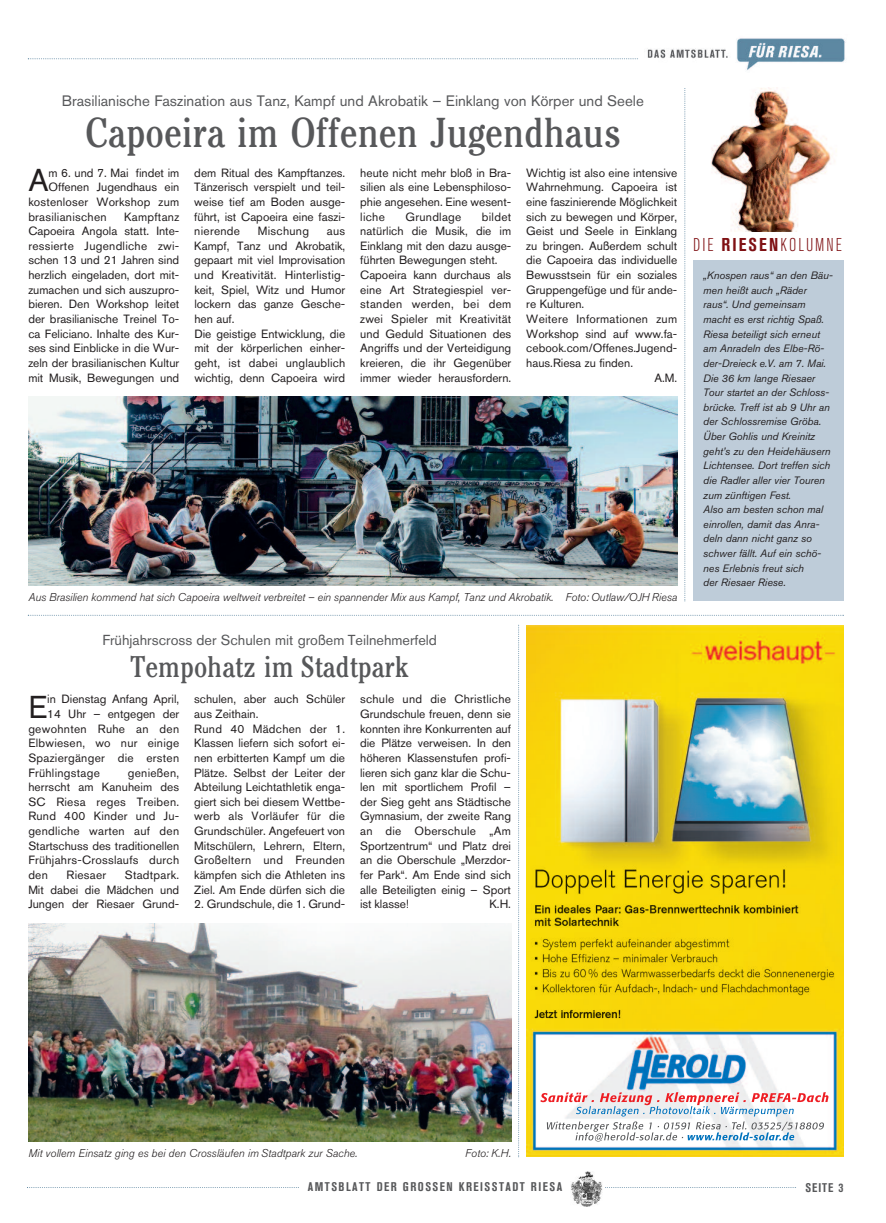
<style>
.page{position:relative;width:886px;height:1223px;background:#fff}
.page>*{position:absolute;margin:0;border:0;box-sizing:border-box;transform-origin:0 0}
.t1{font:43.75px "Cheltenham EFOP Book Con";color:#57585a}
.t2{font:31.38px "Akzidenz Grotesk Std";color:#231f20}
.t3{font:31.25px "Cheltenham EFOP Book Con";color:#57585a}
.t4{font:300 condensed 18.5px "Akzidenz Grotesk Std";letter-spacing:.105em;color:#7f1013}
.t5{font:15px "Akzidenz Grotesk Std";color:#57585a}
.t6{font:14.38px "Akzidenz Grotesk Std";color:#57585a}
.t7{font:700 condensed 12.5px "Akzidenz Grotesk Std";letter-spacing:.12em;color:#57585a}
.t8{font:11.88px/14.6px "Akzidenz Grotesk Std";color:#231f20;text-align:justify}
.t9{font:11.88px "Akzidenz Grotesk Std";letter-spacing:.025em;color:#231f20}
.t10{font:italic 300 11.25px "Akzidenz Grotesk Std";letter-spacing:-.005em;color:#231f20}
.t11{font:italic 10.62px/14.6px "Akzidenz Grotesk Std";letter-spacing:-.005em;color:#231f20}
.s1{font-weight:700}
</style>
<div class="page">
<svg style="left:27px;top:1187px;width:272px;height:1px"></svg>
<svg style="left:605px;top:1187px;width:191px;height:1px"></svg>
<img style="left:571px;top:1171px;width:32px;height:35px">
<svg style="left:28px;top:58px;width:610px;height:1px"></svg>
<img style="left:647px;top:38px;width:199px;height:32px">
<img style="left:711px;top:87px;width:126px;height:145px">
<div style="left:693px;top:260px;width:150px;height:341px;background:#beccd9"></div>
<img style="left:527px;top:625px;width:316px;height:531px">
<img style="left:540px;top:1092px;width:76px;height:10px">
<img style="left:777px;top:1092px;width:51px;height:10px">
<img style="left:576px;top:1106px;width:44px;height:8px">
<img style="left:748px;top:1108px;width:45px;height:8px">
<img style="left:547px;top:1121px;width:42px;height:8px">
<img style="left:725px;top:1121px;width:56px;height:8px">
<img style="left:575px;top:1132px;width:40px;height:9px">
<img style="left:743px;top:1132px;width:51px;height:8px">
<img style="left:28px;top:923px;width:483px;height:218px">
<img style="left:28px;top:396px;width:649px;height:190px">
<svg style="left:684px;top:88px;width:1px;height:513px"></svg>
<svg style="left:28px;top:615px;width:816px;height:1px"></svg>
<svg style="left:518px;top:625px;width:1px;height:532px"></svg>
<p class="t5" style="left:62px;top:92px;width:583px">Brasilianische Faszination aus Tanz, Kampf und Akrobatik – Einklang von Körper und Seele</p>
<h1 class="t1" style="left:85px;top:118px;width:537px">Capoeira im Offenen Jugendhaus</h1>
<h2 class="t2" style="left:28px;top:162px;width:22px">A</h2>
<p class="t8" style="left:49px;top:165px;width:132px">m 6. und 7. Mai findet im</p>
<p class="t8" style="left:49px;top:180px;width:132px">Offenen Jugendhaus ein</p>
<p class="t8" style="left:28px;top:194px;width:152px">kostenloser Workshop zum</p>
<p class="t9" style="left:28px;top:209px;width:80px">brasilianischen</p>
<p class="t8" style="left:28px;top:209px;width:152px;text-indent:96px">Kampftanz Capoeira Angola statt. Inte&shy;ressierte Jugendliche zwi&shy;schen 13 und 21 Jahren sind herzlich eingeladen, dort mit&shy;zumachen und sich auszupro&shy;bieren. Den Workshop leitet der brasilianische Treinel To&shy;ca Feliciano. Inhalte des Kur&shy;ses sind Einblicke in die Wur&shy;zeln der brasilianischen Kultur mit Musik, Bewegungen und</p>
<p class="t8" style="left:194px;top:165px;width:152px">dem Ritual des Kampftanzes.<br>Tänzerisch verspielt und teil&shy;weise tief am Boden ausge&shy;führt, ist Capoeira eine faszi&shy;nierende</p>
<p class="t9" style="left:258px;top:224px;width:53px">Mischung</p>
<p class="t8" style="left:194px;top:224px;width:152px;text-align:left;text-indent:133px">aus<br>Kampf, Tanz und Akrobatik, gepaart mit viel Improvisation und Kreativität. Hinterlistig&shy;keit, Spiel, Witz und Humor lockern das ganze Gesche&shy;hen auf.<br>Die geistige Entwicklung, die mit der körperlichen einher&shy;geht, ist dabei unglaublich wichtig, denn Capoeira wird</p>
<p class="t8" style="left:360px;top:165px;width:152px">heute nicht mehr bloß in Bra&shy;silien als eine Lebensphiloso&shy;phie angesehen. Eine wesent&shy;liche</p>
<p class="t9" style="left:405px;top:209px;width:57px">Grundlage</p>
<p class="t8" style="left:360px;top:209px;width:152px;text-align:left;text-indent:122px">bildet natürlich die Musik, die im<br>Einklang mit den dazu ausge&shy;führten Bewegungen steht.<br>Capoeira kann durchaus als eine Art Strategiespiel ver&shy;standen werden, bei dem zwei Spieler mit Kreativität und Geduld Situationen des<br>Angriffs und der Verteidigung kreieren, die ihr Gegenüber immer wieder herausfordern.</p>
<p class="t8" style="left:526px;top:165px;width:152px">Wichtig ist also eine intensive</p>
<p class="t8" style="left:526px;top:180px;width:152px">Wahrnehmung. Capoeira ist</p>
<p class="t8" style="left:526px;top:194px;width:152px">eine faszinierende Möglichkeit</p>
<p class="t8" style="left:526px;top:209px;width:152px">sich zu bewegen und Körper,</p>
<p class="t8" style="left:526px;top:224px;width:152px">Geist und Seele in Einklang</p>
<p class="t8" style="left:526px;top:238px;width:152px">zu bringen. Außerdem schult</p>
<p class="t8" style="left:526px;top:253px;width:152px">die Capoeira das individuelle</p>
<p class="t8" style="left:526px;top:267px;width:152px">Bewusstsein für ein soziales</p>
<p class="t8" style="left:526px;top:282px;width:152px">Gruppengefüge und für ande-</p>
<p class="t8" style="left:526px;top:297px;width:59px">re Kulturen.</p>
<p class="t9" style="left:526px;top:312px;width:152px">Weitere Informationen zum</p>
<p class="t8" style="left:526px;top:326px;width:152px">Workshop sind auf www.fa-</p>
<p class="t8" style="left:526px;top:341px;width:152px">cebook.com/Offenes.Jugend-</p>
<p class="t8" style="left:526px;top:355px;width:108px">haus.Riesa zu finden.</p>
<p class="t8" style="left:654px;top:370px;width:24px">A.M.</p>
<p class="t10" style="left:28px;top:591px;width:650px">Aus Brasilien kommend hat sich Capoeira weltweit verbreitet – ein spannender Mix aus Kampf, Tanz und Akrobatik. Foto: Outlaw/OJH Riesa</p>
<p class="t6" style="left:102px;top:631px;width:336px">Frühjahrscross der Schulen mit großem Teilnehmerfeld</p>
<h3 class="t3" style="left:131px;top:656px;width:280px">Tempohatz im Stadtpark</h3>
<h2 class="t2" style="left:28px;top:688px;width:20px">E</h2>
<p class="t8" style="left:47px;top:692px;width:133px">in Dienstag Anfang April,</p>
<p class="t8" style="left:47px;top:706px;width:133px">14 Uhr – entgegen der</p>
<p class="t9" style="left:28px;top:721px;width:152px">gewohnten Ruhe an den</p>
<p class="t9" style="left:28px;top:736px;width:152px">Elbwiesen, wo nur einige</p>
<p class="t9" style="left:28px;top:750px;width:152px">Spaziergänger die ersten</p>
<p class="t9" style="left:28px;top:765px;width:73px">Frühlingstage</p>
<p class="t8" style="left:28px;top:765px;width:152px;text-indent:99px">genießen, herrscht am Kanuheim des SC Riesa reges Treiben.<br>Rund 400 Kinder und Ju&shy;gendliche warten auf den Startschuss des traditionellen Frühjahrs-Crosslaufs durch den</p>
<p class="t8" style="left:28px;top:867px;width:152px;text-indent:96px">Stadtpark.<br>Mit dabei die Mädchen und Jungen der Riesaer Grund-</p>
<p class="t9" style="left:66px;top:867px;width:41px">Riesaer</p>
<p class="t8" style="left:194px;top:692px;width:152px;text-align:left">schulen, aber auch Schüler aus Zeithain.<br>Rund 40 Mädchen der 1.<br>Klassen liefern sich sofort ei&shy;nen erbitterten Kampf um die<br>Plätze. Selbst der Leiter der<br>Abteilung Leichtathletik enga&shy;giert sich bei diesem Wettbe&shy;werb als Vorläufer für die<br>Grundschüler. Angefeuert von<br>Mitschülern, Lehrern, Eltern,<br>Großeltern und Freunden kämpfen sich die Athleten ins<br>Ziel. Am Ende dürfen sich die</p>
<p class="t8" style="left:194px;top:896px;width:152px">2. Grundschule, die 1. Grund-</p>
<p class="t8" style="left:360px;top:692px;width:152px">schule und die Christliche Grundschule freuen, denn sie konnten ihre Konkurrenten auf die Plätze verweisen. In den höheren Klassenstufen profi&shy;lieren sich ganz klar die Schu&shy;len mit sportlichem Profil – der Sieg geht ans Städtische Gymnasium, der zweite Rang an die Oberschule „Am Sportzentrum“ und Platz drei an die Oberschule „Merzdor&shy;fer Park“. Am Ende sind sich alle Beteiligten einig – Sport ist klasse!</p>
<p class="t8" style="left:489px;top:896px;width:23px">K.H.</p>
<h3 class="t4" style="left:693px;top:235px;width:150px">DIE <span class="s1">RIESEN</span>KOLUMNE</h3>
<p class="t11" style="left:703px;top:268px;width:130px">„Knospen raus“ an den Bäu&shy;men heißt auch „Räder raus“. Und gemeinsam macht es erst richtig Spaß.<br>Riesa beteiligt sich erneut am Anradeln des Elbe-Rö&shy;der-Dreieck e.V. am 7. Mai.<br>Die 36 km lange Riesaer<br>Tour startet an der Schloss&shy;brücke. Treff ist ab 9 Uhr an der Schlossremise Gröba.<br>Über Gohlis und Kreinitz geht’s zu den Heidehäusern<br>Lichtensee. Dort treffen sich die Radler aller vier Touren zum zünftigen Fest.<br>Also am besten schon mal einrollen, damit das Anra&shy;deln dann nicht ganz so schwer fällt. Auf ein schö&shy;nes Erlebnis freut sich<br>der Riesaer Riese.</p>
<p class="t10" style="left:28px;top:1146px;width:331px">Mit vollem Einsatz ging es bei den Crossläufen im Stadtpark zur Sache.</p>
<p class="t10" style="left:465px;top:1146px;width:47px">Foto: K.H.</p>
<p class="t7" style="left:308px;top:1179px;width:256px">AMTSBLATT DER GROSSEN KREISSTADT RIESA</p>
<p class="t7" style="left:805px;top:1180px;width:39px">SEITE 3</p>
</div>
